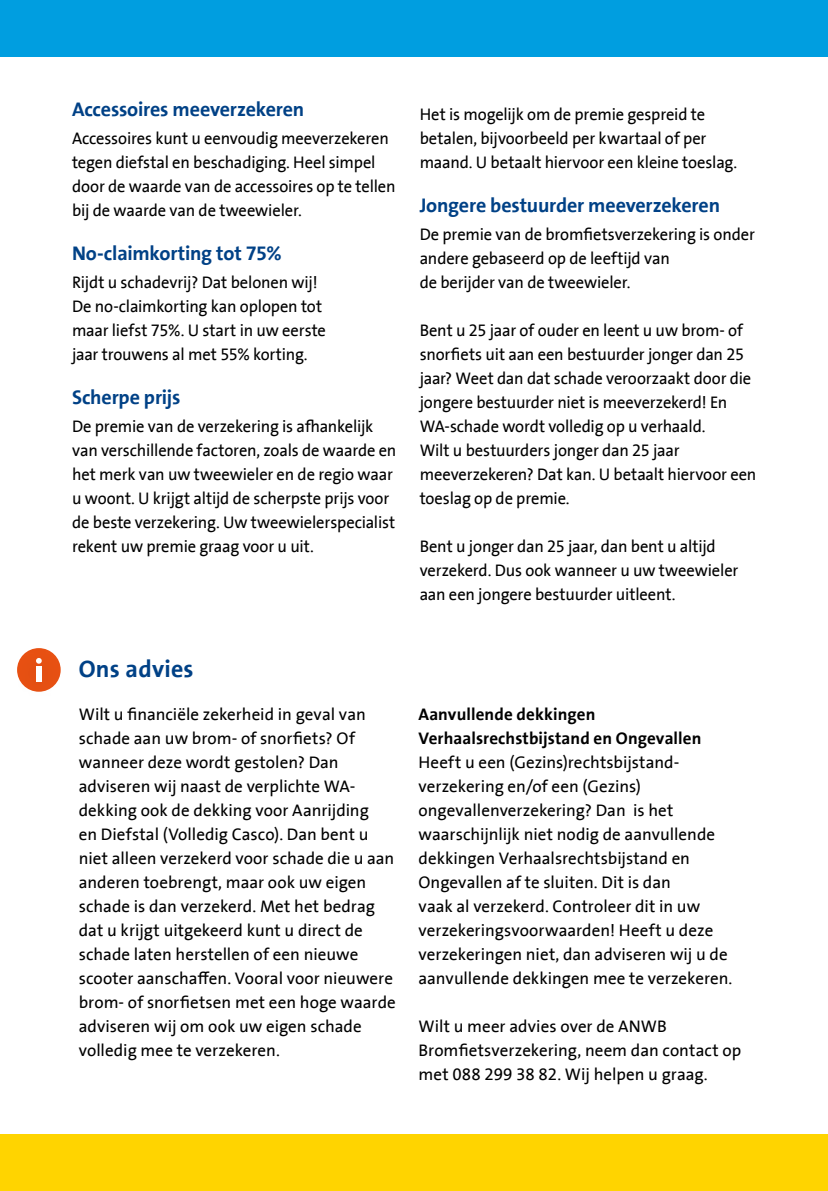
<style>
.page{position:relative;width:828px;height:1191px;background:#fff}
.page>*{position:absolute;margin:0;border:0;box-sizing:border-box;transform-origin:0 0}
.t1{font:700 24px "Anwb The Sans";letter-spacing:.01em;color:#004186}
.t2{font:700 20px "Anwb The Sans";letter-spacing:-.01em;color:#004186}
.t3{font:17px/24px "Anwb The Sans";letter-spacing:-.005em;color:#000}
.t4{font:700 17px/24px "Anwb The Sans";letter-spacing:.005em;color:#000}
</style>
<div class="page">
<div style="left:0;top:1134px;width:828px;height:57px;background:#ffd400"></div>
<div style="left:0;top:0;width:828px;height:57px;background:#009ee0"></div>
<div style="left:12px;top:643px;width:54px;height:61px;background:#000;opacity:.25"></div>
<svg style="left:36px;top:658px;width:6px;height:23px"></svg>
<p class="t2" style="left:72px;top:98px;width:234px">Accessoires meeverzekeren</p>
<p class="t3" style="left:72px;top:127px;width:325px">Accessoires kunt u eenvoudig meeverzekeren tegen diefstal en beschadiging. Heel simpel door de waarde van de accessoires op te tellen bij de waarde van de tweewieler.</p>
<p class="t2" style="left:72px;top:242px;width:211px">No-claimkorting tot 75%</p>
<p class="t3" style="left:72px;top:271px;width:255px">Rijdt u schadevrij? Dat belonen wij!<br>De no-claimkorting kan oplopen tot maar liefst 75%. U start in uw eerste jaar trouwens al met 55% korting.</p>
<p class="t2" style="left:72px;top:386px;width:110px">Scherpe prijs</p>
<p class="t3" style="left:72px;top:415px;width:326px">De premie van de verzekering is afhankelijk van verschillende factoren, zoals de waarde en het merk van uw tweewieler en de regio waar u woont. U krijgt altijd de scherpste prijs voor de beste verzekering. Uw tweewielerspecialist rekent uw premie graag voor u uit.</p>
<h1 class="t1" style="left:79px;top:655px;width:116px">Ons advies</h1>
<p class="t3" style="left:79px;top:703px;width:318px">Wilt u financiële zekerheid in geval van schade aan uw brom- of snorfiets? Of wanneer deze wordt gestolen? Dan adviseren wij naast de verplichte WA&shy;dekking ook de dekking voor Aanrijding<br>en Diefstal (Volledig Casco). Dan bent u niet alleen verzekerd voor schade die u aan anderen toebrengt, maar ook uw eigen schade is dan verzekerd. Met het bedrag dat u krijgt uitgekeerd kunt u direct de schade laten herstellen of een nieuwe scooter aanschaffen. Vooral voor nieuwere brom- of snorfietsen met een hoge waarde adviseren wij om ook uw eigen schade volledig mee te verzekeren.</p>
<p class="t3" style="left:420px;top:103px;width:319px">Het is mogelijk om de premie gespreid te betalen, bijvoorbeeld per kwartaal of per maand. U betaalt hiervoor een kleine toeslag.</p>
<p class="t2" style="left:420px;top:194px;width:302px">Jongere bestuurder meeverzekeren</p>
<p class="t3" style="left:420px;top:223px;width:337px">De premie van de bromfietsverzekering is onder andere gebaseerd op de leeftijd van<br>de berijder van de tweewieler.</p>
<p class="t3" style="left:420px;top:319px;width:338px">Bent u 25 jaar of ouder en leent u uw brom- of snorfiets uit aan een bestuurder jonger dan 25 jaar? Weet dan dat schade veroorzaakt door die jongere bestuurder niet is meeverzekerd! En WA-schade wordt volledig op u verhaald.<br>Wilt u bestuurders jonger dan 25 jaar meeverzekeren? Dat kan. U betaalt hiervoor een toeslag op de premie.</p>
<p class="t3" style="left:420px;top:535px;width:320px">Bent u jonger dan 25 jaar, dan bent u altijd verzekerd. Dus ook wanneer u uw tweewieler aan een jongere bestuurder uitleent.</p>
<p class="t4" style="left:418px;top:702px;width:284px">Aanvullende dekkingen<br>Verhaalsrechstbijstand en Ongevallen</p>
<p class="t3" style="left:418px;top:751px;width:315px">Heeft u een (Gezins)rechtsbijstand&shy;verzekering en/of een (Gezins) ongevallenverzekering? Dan is het waarschijnlijk niet nodig de aanvullende dekkingen Verhaalsrechtsbijstand en Ongevallen af te sluiten. Dit is dan<br>vaak al verzekerd. Controleer dit in uw verzekeringsvoorwaarden! Heeft u deze verzekeringen niet, dan adviseren wij u de aanvullende dekkingen mee te verzekeren.</p>
<p class="t3" style="left:418px;top:1015px;width:324px">Wilt u meer advies over de ANWB<br>Bromfietsverzekering, neem dan contact op met 088 299 38 82. Wij helpen u graag.</p>
</div>
